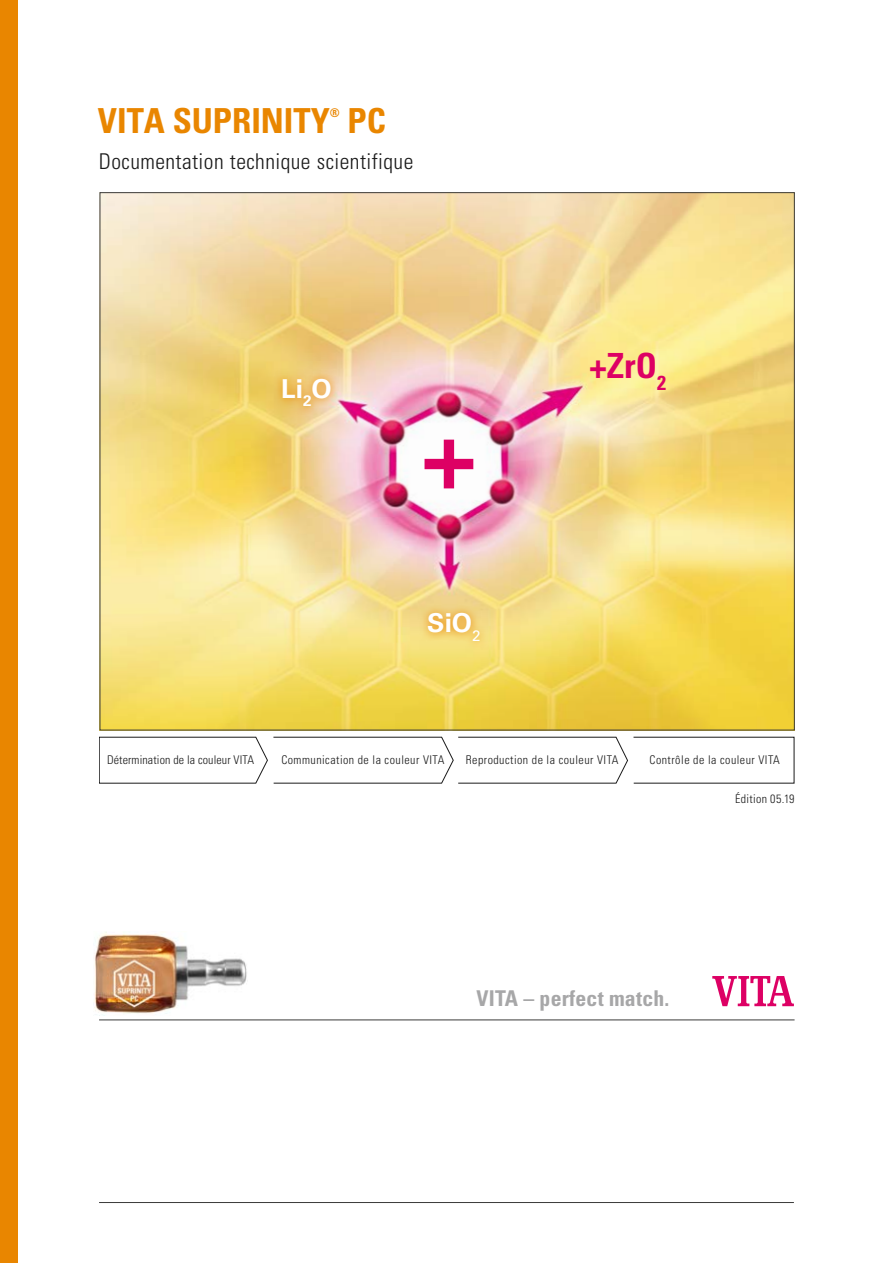
<style>
.page{position:relative;width:893px;height:1263px;background:#fff}
.page>*{position:absolute;margin:0;border:0;box-sizing:border-box;transform-origin:0 0}
.t1{font:700 condensed 34.65px "Univers";color:#dd0064}
.t2{font:700 condensed 34.5px "Univers LT";color:#e98600}
.t3{font:700 26.1px "Univers";color:#fff}
.t4{font:300 condensed 21.75px "Univers";letter-spacing:.02em;color:#1a1a1a}
.t5{font:700 condensed 21.75px "Univers";letter-spacing:.01em;color:#a7a7a8}
.t6{font:300 condensed 12px "Univers";letter-spacing:.04em;color:#1a1a1a}
.t7{font:300 condensed 12px "Univers";letter-spacing:.01em;color:#1a1a1a}
.t8{font:300 condensed 12px "Univers LT";letter-spacing:.03em;color:#1a1a1a}
.t9{font:700 condensed 12px "Univers LT";color:#e98600}
</style>
<div class="page">
<div style="left:0;top:0;width:17px;height:1263px;background:#e98600"></div>
<hr style="left:99px;top:1020px;width:696px;height:1px;background:#3b3b3a">
<hr style="left:99px;top:1202px;width:695px;height:1px;background:#3b3b3a">
<svg style="left:712px;top:976px;width:82px;height:30px"></svg>
<img style="left:102px;top:194px;width:691px;height:534px">
<svg style="left:420px;top:604px;width:68px;height:46px;background:#f1ce70"></svg>
<svg style="left:274px;top:370px;width:65px;height:45px;background:#edc476"></svg>
<svg style="left:425px;top:440px;width:48px;height:48px"></svg>
<img style="left:94px;top:932px;width:153px;height:82px">
<svg style="left:99px;top:737px;width:695px;height:46px"></svg>
<h2 class="t2" style="left:98px;top:100px;width:234px">VITA SUPRINITY</h2>
<p class="t9" style="left:330px;top:105px;width:11px">®</p>
<h2 class="t2" style="left:348px;top:100px;width:40px">PC</h2>
<h3 class="t4" style="left:99px;top:148px;width:316px">Documentation technique scientifique</h3>
<h3 class="t3" style="left:281px;top:373px;width:52px">Li<sub>2</sub>O</h3>
<h3 class="t3" style="left:427px;top:608px;width:55px">SiO<sub>2</sub></h3>
<h1 class="t1" style="left:589px;top:345px;width:78px">+ZrO<sub>2</sub></h1>
<p class="t7" style="left:107px;top:753px;width:149px">Détermination de la couleur VITA</p>
<p class="t6" style="left:281px;top:753px;width:165px">Communication de la couleur VITA</p>
<p class="t6" style="left:466px;top:753px;width:154px">Reproduction de la couleur VITA</p>
<p class="t6" style="left:649px;top:753px;width:132px">Controˆle de la couleur VITA</p>
<p class="t8" style="left:735px;top:792px;width:61px">Édition 05.19</p>
<h3 class="t5" style="left:477px;top:985px;width:194px">VITA – perfect match.</h3>
</div>
